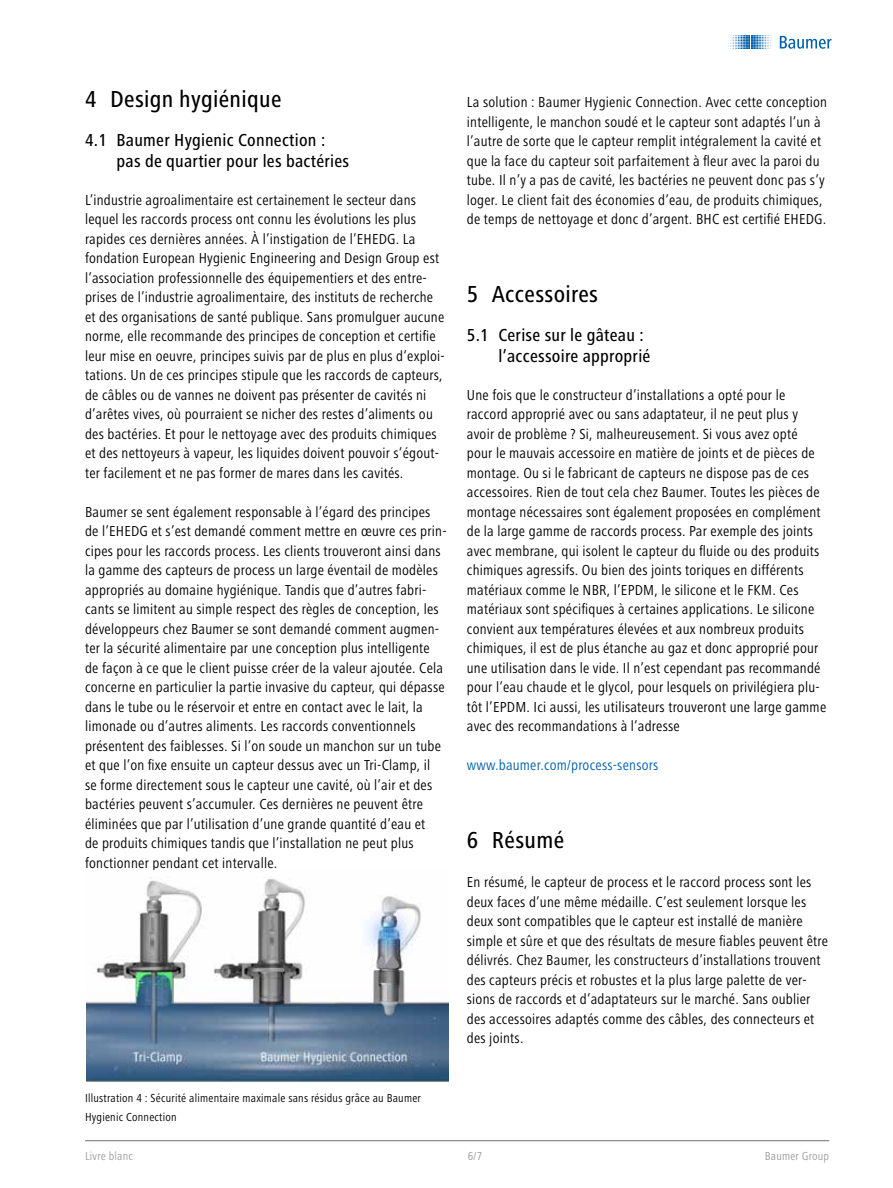
<style>
.page{position:relative;width:893px;height:1188px;background:#fff}
.page>*{position:absolute;margin:0;border:0;box-sizing:border-box;transform-origin:0 0}
.t1{font:500 condensed 24px "Frutiger Next LT";letter-spacing:.015em;color:#000}
.t2{font:500 condensed 18px/21px "Frutiger Next LT";letter-spacing:.015em;color:#000}
.t3{font:condensed 15px/19.5px "Frutiger Next LT";letter-spacing:.015em;color:#000}
.t4{font:condensed 15px "Frutiger Next LT";letter-spacing:.015em;color:#0060ad}
.t5{font:condensed 12px/19.5px "Frutiger Next LT";letter-spacing:.02em;color:#000}
.t6{font:condensed 12px "Frutiger Next LT";letter-spacing:.02em;color:#9c9c9d}
</style>
<div class="page">
<hr style="left:85px;top:1140px;width:744px;height:1px;background:#6e6e6e">
<img style="left:86px;top:877px;width:363px;height:205px">
<svg style="left:780px;top:36px;width:52px;height:13px"></svg>
<svg style="left:730px;top:36px;width:42px;height:13px"></svg>
<h1 class="t1" style="left:85px;top:86px;width:198px">4 Design hygiénique</h1>
<p class="t2" style="left:117px;top:130px;width:234px;text-indent:-31px">4.1 Baumer Hygienic Connection : pas de quartier pour les bactéries</p>
<p class="t3" style="left:85px;top:190px;width:361px">L’industrie agroalimentaire est certainement le secteur dans lequel les raccords process ont connu les évolutions les plus rapides ces dernières années. À l’instigation de l’EHEDG. La fondation European Hygienic Engineering and Design Group est l’association professionnelle des équipementiers et des entre&shy;prises de l’industrie agroalimentaire, des instituts de recherche et des organisations de santé publique. Sans promulguer aucune norme, elle recommande des principes de conception et certifie leur mise en oeuvre, principes suivis par de plus en plus d’exploi&shy;tations. Un de ces principes stipule que les raccords de capteurs, de câbles ou de vannes ne doivent pas présenter de cavités ni d’arêtes vives, où pourraient se nicher des restes d’aliments ou des bactéries. Et pour le nettoyage avec des produits chimiques et des nettoyeurs à vapeur, les liquides doivent pouvoir s’égout&shy;ter facilement et ne pas former de mares dans les cavités.</p>
<p class="t3" style="left:85px;top:502px;width:363px">Baumer se sent également responsable à l’égard des principes de l’EHEDG et s’est demandé comment mettre en œuvre ces prin&shy;cipes pour les raccords process. Les clients trouveront ainsi dans la gamme des capteurs de process un large éventail de modèles appropriés au domaine hygiénique. Tandis que d’autres fabri&shy;cants se limitent au simple respect des règles de conception, les développeurs chez Baumer se sont demandé comment augmen&shy;ter la sécurité alimentaire par une conception plus intelligente de façon à ce que le client puisse créer de la valeur ajoutée. Cela concerne en particulier la partie invasive du capteur, qui dépasse dans le tube ou le réservoir et entre en contact avec le lait, la limonade ou d’autres aliments. Les raccords conventionnels présentent des faiblesses. Si l’on soude un manchon sur un tube et que l’on fixe ensuite un capteur dessus avec un Tri-Clamp, il<br>se forme directement sous le capteur une cavité, où l’air et des bactéries peuvent s’accumuler. Ces dernières ne peuvent être éliminées que par l’utilisation d’une grande quantité d’eau et<br>de produits chimiques tandis que l’installation ne peut plus fonctionner pendant cet intervalle.</p>
<p class="t5" style="left:85px;top:1088px;width:337px">Illustration 4 : Sécurité alimentaire maximale sans résidus grâce au Baumer<br>Hygienic Connection</p>
<p class="t3" style="left:467px;top:92px;width:362px">La solution : Baumer Hygienic Connection. Avec cette conception intelligente, le manchon soudé et le capteur sont adaptés l’un à l’autre de sorte que le capteur remplit intégralement la cavité et que la face du capteur soit parfaitement à fleur avec la paroi du tube. Il n’y a pas de cavité, les bactéries ne peuvent donc pas s’y loger. Le client fait des économies d’eau, de produits chimiques, de temps de nettoyage et donc d’argent. BHC est certifié EHEDG.</p>
<h1 class="t1" style="left:467px;top:281px;width:133px">5 Accessoires</h1>
<p class="t2" style="left:498px;top:325px;width:154px;text-indent:-31px">5.1 Cerise sur le gâteau : l’accessoire approprié</p>
<p class="t3" style="left:467px;top:385px;width:361px">Une fois que le constructeur d’installations a opté pour le raccord approprié avec ou sans adaptateur, il ne peut plus y avoir de problème ? Si, malheureusement. Si vous avez opté pour le mauvais accessoire en matière de joints et de pièces de montage. Ou si le fabricant de capteurs ne dispose pas de ces accessoires. Rien de tout cela chez Baumer. Toutes les pièces de montage nécessaires sont également proposées en complément de la large gamme de raccords process. Par exemple des joints avec membrane, qui isolent le capteur du fluide ou des produits chimiques agressifs. Ou bien des joints toriques en différents matériaux comme le NBR, l’EPDM, le silicone et le FKM. Ces matériaux sont spécifiques à certaines applications. Le silicone convient aux températures élevées et aux nombreux produits chimiques, il est de plus étanche au gaz et donc approprié pour une utilisation dans le vide. Il n’est cependant pas recommandé pour l’eau chaude et le glycol, pour lesquels on privilégiera plu&shy;tôt l’EPDM. Ici aussi, les utilisateurs trouveront une large gamme avec des recommandations à l’adresse</p>
<p class="t4" style="left:467px;top:757px;width:193px">www.baumer.com/process-sensors</p>
<h1 class="t1" style="left:467px;top:827px;width:99px">6 Résumé</h1>
<p class="t3" style="left:467px;top:872px;width:363px">En résumé, le capteur de process et le raccord process sont les deux faces d’une même médaille. C’est seulement lorsque les deux sont compatibles que le capteur est installé de manière simple et sûre et que des résultats de mesure fiables peuvent être délivrés. Chez Baumer, les constructeurs d’installations trouvent des capteurs précis et robustes et la plus large palette de ver&shy;sions de raccords et d’adaptateurs sur le marché. Sans oublier des accessoires adaptés comme des câbles, des connecteurs et des joints.</p>
<p class="t6" style="left:85px;top:1149px;width:49px">Livre blanc</p>
<p class="t6" style="left:468px;top:1149px;width:16px">6/7</p>
<p class="t6" style="left:765px;top:1149px;width:66px">Baumer Group</p>
</div>
